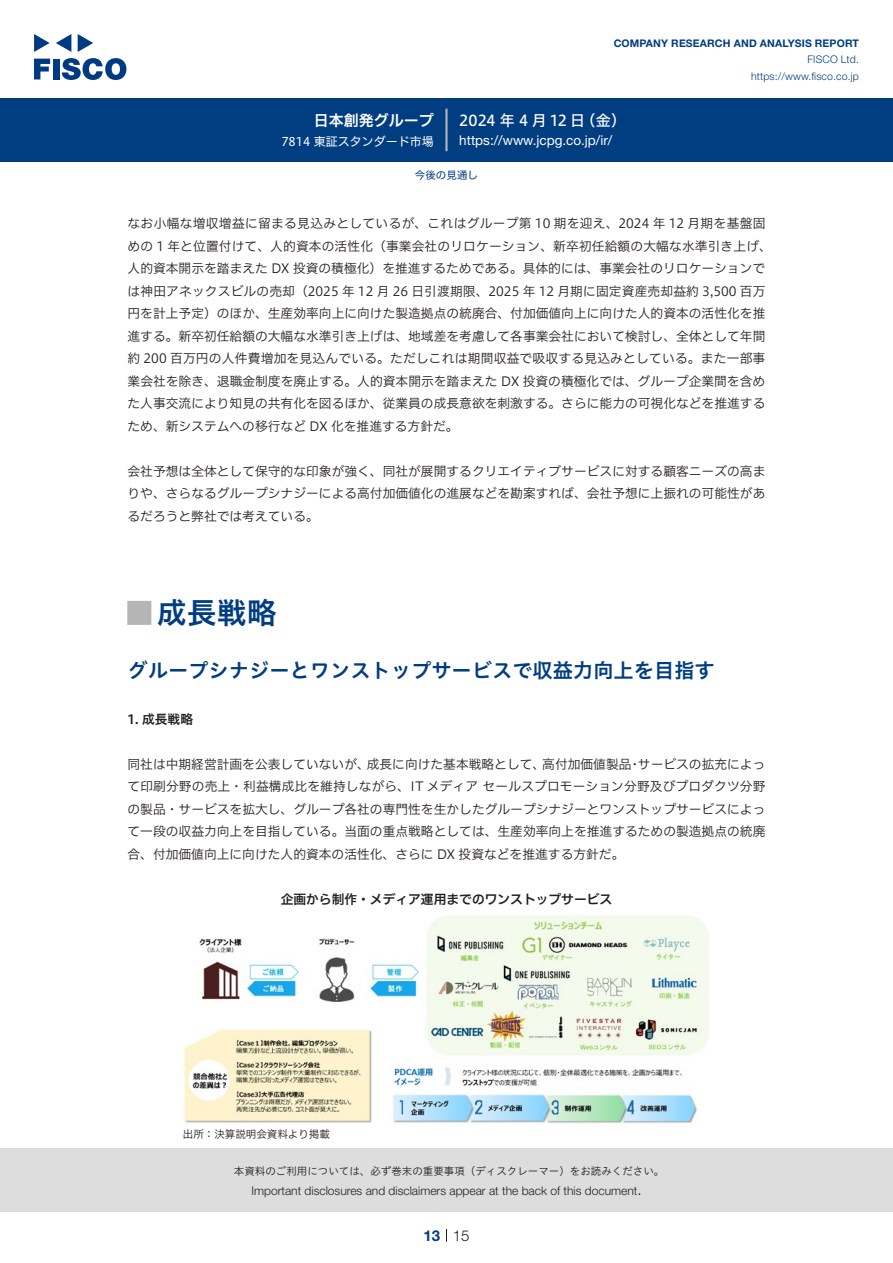
<style>
.page{position:relative;width:893px;height:1263px;background:#fff}
.page>*{position:absolute;margin:0;border:0;box-sizing:border-box;transform-origin:0 0}
.t1{font:30px "Hiragino UD Sans Std N W6";color:#003d81}
.t2{font:24px "Hiragino UD Sans Std N W6";color:#b5b5b6}
.中タイトル{font:20.25px "Hiragino UD Sans Std W6";color:#003d81}
.t3{font:15px "Hiragino UD Sans F Std N W5";color:#fff}
.t4{font:15px "Hiragino UD Sans F Std N W6";color:#fff}
.t5{font:300 15px "Helvetica Neue LT Std";color:#231f20}
.t6{font:700 15px "Helvetica Neue LT Std";color:#003d81}
.t7{font:13.5px "Helvetica Neue LT Std";color:#fff}
.本文{font:12.75px/22.5px "Hiragino UD Sans F Std N W3";color:#231f20}
.チャートタイトル{font:12.75px "Hiragino UD Sans F Std N W6";color:#231f20}
.小タイトル{font:12.75px "Hiragino UD Sans F Std N W6";color:#231f20}
.t8{font:300 12px "Helvetica Neue LT Std";color:#231f20}
.t9{font:12px "Hiragino UD Sans F Std N W4";color:#fff}
.t10{font:10.5px "Hiragino UD Sans Std W3";color:#231f20}
.t11{font:700 10.5px "Helvetica Neue LT Std";letter-spacing:.015em;color:#003d81}
.t12{font:300 10.5px/16.5px "Helvetica Neue LT Std";letter-spacing:.015em;color:#003d81;text-align:right}
.表組み基本スタイル{font:10.5px "Hiragino UD Sans F Std N W3";color:#231f20}
.ヘッダー{font:10.5px "Hiragino UD Sans F Std N W4";color:#003d81}
</style>
<div class="page">
<div style="left:0;top:1148px;width:893px;height:64px;background:#ddd"></div>
<svg style="left:34px;top:59px;width:16px;height:20px"></svg>
<div style="left:53px;top:59px;width:6px;height:20px;background:#003a83"></div>
<svg style="left:62px;top:58px;width:64px;height:22px"></svg>
<svg style="left:34px;top:34px;width:16px;height:18px"></svg>
<svg style="left:78px;top:34px;width:15px;height:18px"></svg>
<svg style="left:56px;top:34px;width:15px;height:18px"></svg>
<div style="left:0;top:98px;width:893px;height:64px;background:#003d81"></div>
<hr style="left:445px;top:109px;width:3px;height:42px;background:#b5b5b6">
<svg style="left:446px;top:1229px;width:1px;height:13px"></svg>
<img style="left:184px;top:915px;width:525px;height:208px">
<p class="t4" style="left:314px;top:109px;width:122px">日本創発グループ</p>
<p class="t9" style="left:281px;top:132px;width:154px">7814 東証スタンダード市場</p>
<p class="t11" style="left:614px;top:37px;width:247px">COMPANY RESEARCH AND ANALYSIS REPORT</p>
<p class="t12" style="left:751px;top:51px;width:109px">FISCO Ltd. https://www.fisco.co j p.</p>
<p class="t3" style="left:580px;top:109px;width:47px">（金(</p>
<p class="t3" style="left:459px;top:109px;width:128px">2024 年 4 月 12 日</p>
<p class="t7" style="left:459px;top:132px;width:155px">https://www.jcpg. c o j p. /i r/</p>
<p class="ヘッダー" style="left:415px;top:167px;width:64px">今後の見通し</p>
<p class="本文" style="left:128px;top:211px;width:646px">なお小幅な増収増益に留まる見込みとしているが、これはグループ第 10 期を迎え、2024 年 12 月期を基盤固めの 1 年と位置付けて、人的資本の活性化（事業会社のリロケーション、新卒初任給額の大幅な水準引き上げ、人的資本開示を踏まえた DX 投資の積極化）を推進するためである。具体的には、事業会社のリロケーションでは神田アネックスビルの売却（2025 年 12 月 26 日引渡期限、2025 年 12 月期に固定資産売却益約 3,500 百万円を計上予定）のほか、生産効率向上に向けた製造拠点の統廃合、付加価値向上に向けた人的資本の活性化を推進する。新卒初任給額の大幅な水準引き上げは、地域差を考慮して各事業会社において検討し、全体として年間約 200 百万円の人件費増加を見込んでいる。ただしこれは期間収益で吸収する見込みとしている。また一部事業会社を除き、退職金制度を廃止する。人的資本開示を踏まえた DX 投資の積極化では、グループ企業間を含めた人事交流により知見の共有化を図るほか、従業員の成長意欲を刺激する。さらに能力の可視化などを推進するため、新システムへの移行など DX 化を推進する方針だ。</p>
<p class="本文" style="left:128px;top:459px;width:639px;text-align:justify">会社予想は全体として保守的な印象が強く、同社が展開するクリエイティブサービスに対する顧客ニーズの高まりや、さらなるグループシナジーによる高付加価値化の進展などを勘案すれば、会社予想に上振れの可能性があるだろうと弊社では考えている。</p>
<p class="t1" style="left:157px;top:590px;width:121px">成長戦略</p>
<p class="t2" style="left:128px;top:594px;width:25px">█</p>
<p class="中タイトル" style="left:128px;top:655px;width:589px">グループシナジーとワンストップサービスで収益力向上を目指す</p>
<p class="小タイトル" style="left:128px;top:709px;width:67px">1. 成長戦略</p>
<p class="本文" style="left:638px;top:752px;width:129px">サービスの拡充によっ</p>
<p class="本文" style="left:128px;top:752px;width:639px">同社は中期経営計画を公表していないが、<br>て印刷分野の売上・利益構成比を維持しながら、IT メディアセールスプロモーション分野及びプロダクツ分野の製品・サービスを拡大し、グループ各社の専門性を生かしたグループシナジーとワンストップサービスによって一段の収益力向上を目指している。当面の重点戦略としては、生産効率向上を推進するための製造拠点の統廃合、付加価値向上に向けた人的資本の活性化、さらに DX 投資などを推進する方針だ。</p>
<p class="チャートタイトル" style="left:281px;top:889px;width:333px">企画から制作・メディア運用までのワンストップサービス</p>
<p class="本文" style="left:367px;top:752px;width:180px">成長に向けた基本戦略として、</p>
<p class="本文" style="left:542px;top:752px;width:91px">高付加価値製品</p>
<p class="本文" style="left:628px;top:752px;width:14px">・</p>
<p class="表組み基本スタイル" style="left:183px;top:1126px;width:149px">出所：決算説明会資料より掲載</p>
<p class="t10" style="left:234px;top:1163px;width:432px">本資料のご利用については、必ず巻末の重要事項（ディスクレーマー）をお読みください。</p>
<p class="t5" style="left:637px;top:1180px;width:6px">.</p>
<p class="t8" style="left:251px;top:1183px;width:387px">Important disclosures and disclaimers appear at the back of this document</p>
<p class="t6" style="left:423px;top:1226px;width:18px">13</p>
<p class="t5" style="left:453px;top:1226px;width:18px">15</p>
</div>
